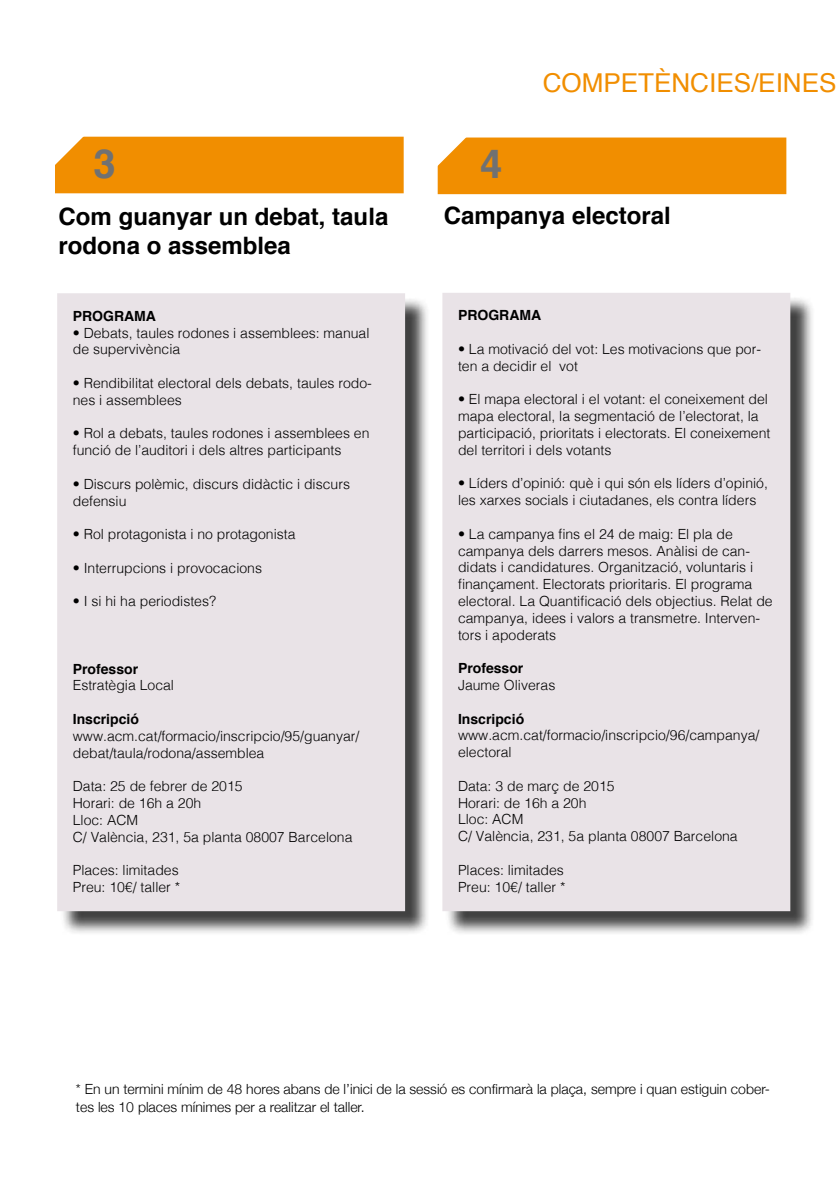
<style>
.page{position:relative;width:840px;height:1191px;background:#fff}
.page>*{position:absolute;margin:0;border:0;box-sizing:border-box;transform-origin:0 0}
.t1{font:700 40px "Helvetica";color:#707172}
.t2{font:26px "Helvetica";color:#f18e00}
.t3{font:700 24px/28.8px "Helvetica";color:#000}
.t4{font:300 14px/16.8px "Helvetica";color:#000}
.t5{font:300 14px/18px "Helvetica Neue";color:#000}
.t6{font:700 14px "Helvetica";color:#000}
</style>
<div class="page">
<div style="left:60px;top:296px;width:369px;height:639px;background:#000;opacity:.75"></div>
<div style="left:57px;top:293px;width:348px;height:618px;background:#e9e3e7"></div>
<div style="left:55px;top:137px;width:348px;height:56px;background:#f18e00"></div>
<svg style="left:55px;top:136px;width:45px;height:39px"></svg>
<div style="left:437px;top:137px;width:348px;height:57px;background:#f18e00"></div>
<svg style="left:437px;top:137px;width:46px;height:39px"></svg>
<div style="left:445px;top:296px;width:369px;height:640px;background:#000;opacity:.75"></div>
<div style="left:442px;top:293px;width:347px;height:618px;background:#e9e3e7"></div>
<h2 class="t2" style="left:542px;top:62px;width:295px">COMPETÈNCIES/EINES</h2>
<h1 class="t1" style="left:93px;top:132px;width:24px">3</h1>
<h1 class="t1" style="left:480px;top:131px;width:24px">4</h1>
<h3 class="t3" style="left:443px;top:202px;width:228px">Campanya electoral</h3>
<h3 class="t3" style="left:59px;top:202px;width:331px">Com guanyar un debat, taula rodona o assemblea</h3>
<p class="t6" style="left:73px;top:304px;width:85px">PROGRAMA</p>
<p class="t4" style="left:73px;top:323px;width:298px">• Debats, taules rodones i assemblees: manual de supervivència</p>
<p class="t4" style="left:73px;top:373px;width:300px">• Rendibilitat electoral dels debats, taules rodo&shy;nes i assemblees</p>
<p class="t4" style="left:73px;top:424px;width:298px">• Rol a debats, taules rodones i assemblees en funció de l’auditori i dels altres participants</p>
<p class="t4" style="left:73px;top:474px;width:278px">• Discurs polèmic, discurs didàctic i discurs defensiu</p>
<p class="t4" style="left:73px;top:525px;width:224px">• Rol protagonista i no protagonista</p>
<p class="t4" style="left:73px;top:558px;width:191px">• Interrupcions i provocacions</p>
<p class="t4" style="left:73px;top:592px;width:145px">• I si hi ha periodistes?</p>
<p class="t6" style="left:73px;top:657px;width:67px">Professor</p>
<p class="t4" style="left:73px;top:676px;width:103px">Estratègia Local</p>
<p class="t6" style="left:73px;top:708px;width:68px">Inscripció</p>
<p class="t4" style="left:73px;top:726px;width:288px">www.acm.cat/formacio/inscripcio/95/guanyar/ debat/taula/rodona/assemblea</p>
<p class="t4" style="left:73px;top:777px;width:281px">Data: 25 de febrer de 2015<br>Horari: de 16h a 20h<br>Lloc: ACM<br>C/ València, 231, 5a planta 08007 Barcelona</p>
<p class="t4" style="left:73px;top:861px;width:109px">Places: limitades<br>Preu: 10€/ taller *</p>
<p class="t6" style="left:458px;top:304px;width:85px">PROGRAMA</p>
<p class="t4" style="left:458px;top:339px;width:304px">• La motivació del vot: Les motivacions que por&shy;ten a decidir el vot</p>
<p class="t4" style="left:458px;top:390px;width:313px">• El mapa electoral i el votant: el coneixement del mapa electoral, la segmentació de l’electorat, la participació, prioritats i electorats. El coneixement del territori i dels votants</p>
<p class="t4" style="left:458px;top:474px;width:311px">• Líders d’opinió: què i qui són els líders d’opinió, les xarxes socials i ciutadanes, els contra líders</p>
<p class="t4" style="left:458px;top:524px;width:316px">• La campanya fins el 24 de maig: El pla de campanya dels darrers mesos. Anàlisi de can&shy;didats i candidatures. Organització, voluntaris i finançament. Electorats prioritaris. El programa electoral. La Quantificació dels objectius. Relat de campanya, idees i valors a transmetre. Interven&shy;tors i apoderats</p>
<p class="t6" style="left:458px;top:657px;width:67px">Professor</p>
<p class="t4" style="left:458px;top:675px;width:99px">Jaume Oliveras</p>
<p class="t6" style="left:458px;top:707px;width:68px">Inscripció</p>
<p class="t4" style="left:458px;top:726px;width:303px">www.acm.cat/formacio/inscripcio/96/campanya/ electoral</p>
<p class="t4" style="left:458px;top:776px;width:281px">Data: 3 de març de 2015<br>Horari: de 16h a 20h<br>Lloc: ACM<br>C/ València, 231, 5a planta 08007 Barcelona</p>
<p class="t4" style="left:458px;top:860px;width:109px">Places: limitades<br>Preu: 10€/ taller *</p>
<p class="t5" style="left:76px;top:1079px;width:695px">* En un termini mínim de 48 hores abans de l’inici de la sessió es confirmarà la plaça, sempre i quan estiguin cober&shy;tes les 10 places mínimes per a realitzar el taller.</p>
</div>
